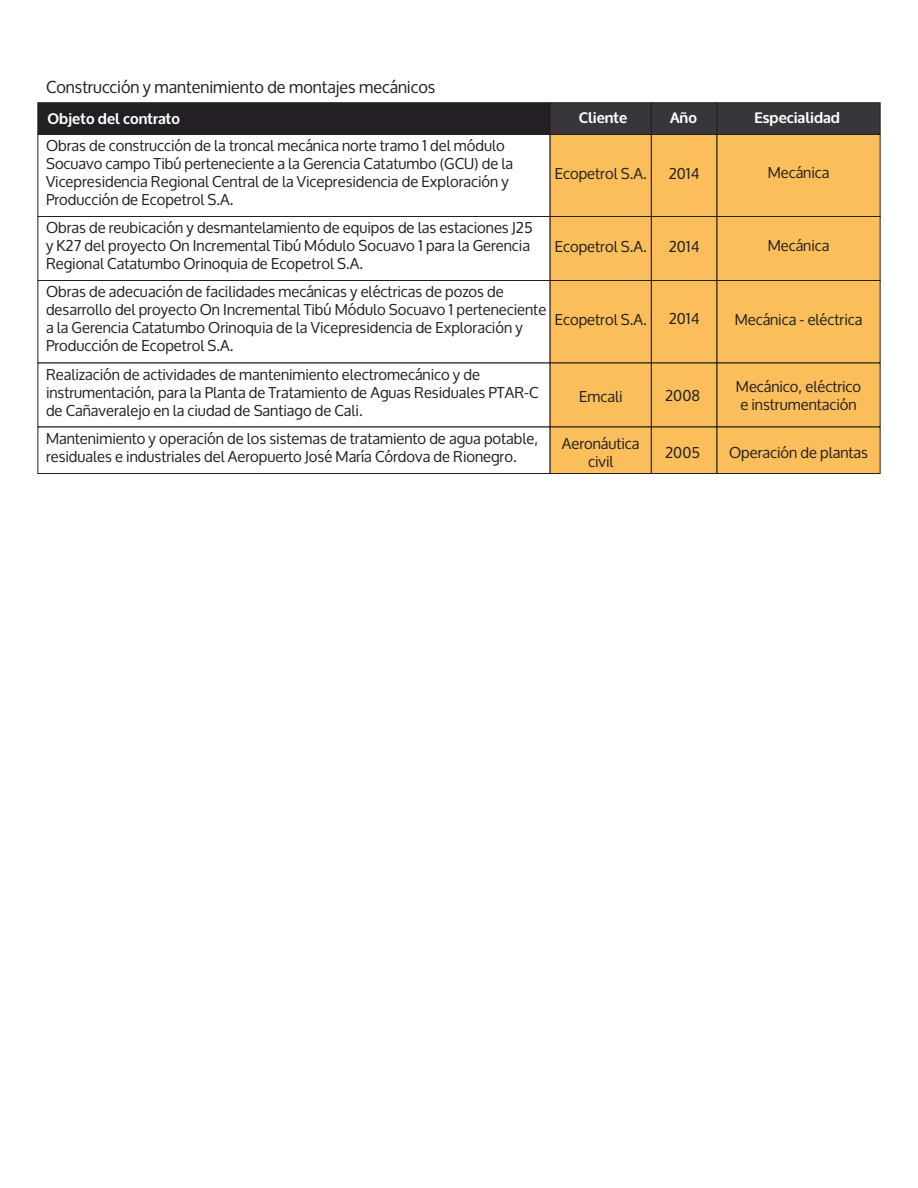
<style>
.page{position:relative;width:918px;height:1188px;background:#fff}
.page>*{position:absolute;margin:0;border:0;box-sizing:border-box;transform-origin:0 0}
.t1{font:16.5px "Oxygen";color:#231f20}
.t2{font:15px/18px "Oxygen";color:#231f20}
.t3{font:700 15px "Oxygen";color:#fff}
</style>
<div class="page">
<div style="left:550px;top:134px;width:102px;height:83px;background:#fabe5a"></div>
<div style="left:651px;top:134px;width:66px;height:83px;background:#fabe5a;border:1px solid #231f20"></div>
<div style="left:717px;top:134px;width:164px;height:83px;background:#fabe5a"></div>
<div style="left:37px;top:216px;width:513px;height:65px;background:#fff;border:1px solid #231f20"></div>
<div style="left:550px;top:216px;width:102px;height:65px;background:#fabe5a;border:1px solid #231f20"></div>
<div style="left:651px;top:216px;width:66px;height:65px;background:#fabe5a;border:1px solid #231f20"></div>
<div style="left:717px;top:216px;width:164px;height:65px;background:#fabe5a;border:1px solid #231f20"></div>
<div style="left:37px;top:280px;width:513px;height:83px;background:#fff;border:1px solid #231f20"></div>
<div style="left:550px;top:280px;width:102px;height:83px;background:#fabe5a;border:1px solid #231f20"></div>
<div style="left:651px;top:280px;width:66px;height:83px;background:#fabe5a;border:1px solid #231f20"></div>
<div style="left:717px;top:280px;width:164px;height:83px;background:#fabe5a;border:1px solid #231f20"></div>
<div style="left:37px;top:363px;width:513px;height:64px;background:#fff;border:1px solid #231f20"></div>
<div style="left:550px;top:363px;width:102px;height:64px;background:#fabe5a;border:1px solid #231f20"></div>
<div style="left:651px;top:363px;width:66px;height:64px;background:#fabe5a;border:1px solid #231f20"></div>
<div style="left:717px;top:363px;width:164px;height:64px;background:#fabe5a;border:1px solid #231f20"></div>
<div style="left:37px;top:427px;width:513px;height:47px;background:#fff;border:1px solid #231f20"></div>
<div style="left:550px;top:427px;width:102px;height:47px;background:#fabe5a;border:1px solid #231f20"></div>
<div style="left:651px;top:427px;width:66px;height:47px;background:#fabe5a;border:1px solid #231f20"></div>
<div style="left:717px;top:427px;width:164px;height:47px;background:#fabe5a;border:1px solid #231f20"></div>
<div style="left:38px;top:102px;width:512px;height:33px;background:#231f25;border:1px solid #231f20"></div>
<div style="left:550px;top:102px;width:102px;height:33px;background:#38363b;border:1px solid #231f20"></div>
<div style="left:651px;top:102px;width:66px;height:33px;background:#38363b;border:1px solid #231f20"></div>
<div style="left:717px;top:102px;width:163px;height:33px;background:#38363b;border:1px solid #231f20"></div>
<p class="t1" style="left:46px;top:78px;width:391px">Construcción y mantenimiento de montajes mecánicos</p>
<p class="t3" style="left:48px;top:109px;width:134px">Objeto del contrato</p>
<p class="t3" style="left:579px;top:109px;width:50px">Cliente</p>
<p class="t3" style="left:670px;top:109px;width:28px">Año</p>
<p class="t3" style="left:755px;top:109px;width:87px">Especialidad</p>
<p class="t2" style="left:46px;top:137px;width:469px">Obras de construcción de la troncal mecánica norte tramo 1 del módulo Socuavo campo Tibú perteneciente a la Gerencia Catatumbo (GCU) de la Vicepresidencia Regional Central de la Vicepresidencia de Exploración y Producción de Ecopetrol S.A.</p>
<p class="t2" style="left:46px;top:219px;width:488px">Obras de reubicación y desmantelamiento de equipos de las estaciones J25 y K27 del proyecto On Incremental Tibú Módulo Socuavo 1 para la Gerencia<br>Regional Catatumbo Orinoquia de Ecopetrol S.A.</p>
<p class="t2" style="left:46px;top:283px;width:502px">Obras de adecuación de facilidades mecánicas y eléctricas de pozos de desarrollo del proyecto On Incremental Tibú Módulo Socuavo 1 perteneciente a la Gerencia Catatumbo Orinoquia de la Vicepresidencia de Exploración y Producción de Ecopetrol S.A.</p>
<p class="t2" style="left:46px;top:365px;width:494px">Realización de actividades de mantenimiento electromecánico y de instrumentación, para la Planta de Tratamiento de Aguas Residuales PTAR-C de Cañaveralejo en la ciudad de Santiago de Cali.</p>
<p class="t2" style="left:46px;top:429px;width:494px">Mantenimiento y operación de los sistemas de tratamiento de agua potable, residuales e industriales del Aeropuerto José María Córdova de Rionegro.</p>
<p class="t2" style="left:555px;top:165px;width:93px">Ecopetrol S.A.</p>
<p class="t2" style="left:669px;top:165px;width:32px">2014</p>
<p class="t2" style="left:768px;top:164px;width:63px">Mecánica</p>
<p class="t2" style="left:555px;top:238px;width:93px">Ecopetrol S.A.</p>
<p class="t2" style="left:669px;top:238px;width:32px">2014</p>
<p class="t2" style="left:768px;top:237px;width:63px">Mecánica</p>
<p class="t2" style="left:555px;top:311px;width:93px">Ecopetrol S.A.</p>
<p class="t2" style="left:735px;top:311px;width:129px">Mecánica - eléctrica</p>
<p class="t2" style="left:669px;top:310px;width:32px">2014</p>
<p class="t2" style="left:579px;top:388px;width:45px">Emcali</p>
<p class="t2" style="left:736px;top:378px;width:127px">Mecánico, eléctrico e instrumentación</p>
<p class="t2" style="left:665px;top:387px;width:36px">2008</p>
<p class="t2" style="left:562px;top:435px;width:79px;text-align:center">Aeronáutica civil</p>
<p class="t2" style="left:729px;top:444px;width:140px">Operación de plantas</p>
<p class="t2" style="left:665px;top:444px;width:36px">2005</p>
</div>
